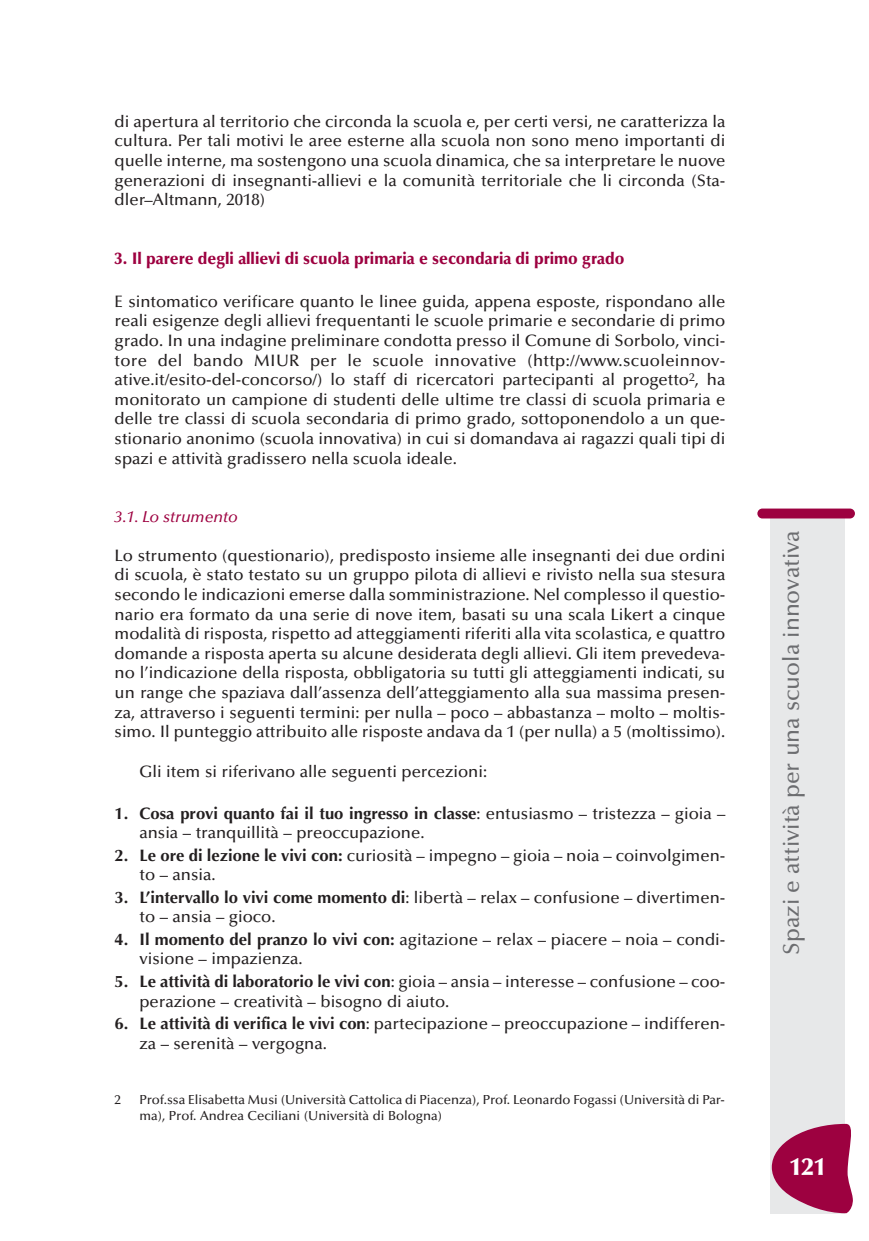
<style>
.page{position:relative;width:869px;height:1241px;background:#fff}
.page>*{position:absolute;margin:0;border:0;box-sizing:border-box;transform-origin:0 0}
.t1{font:900 24.5px "Optima";color:#fff}
.t2{font:500 22.75px "Optima";color:#6c6d70}
.t3{font:500 16.62px/19.6px "Optima";color:#231f20}
.t4{font:900 16.62px "Optima";color:#9d0140;scale:.95 1}
.t5{font:italic 500 15.75px "Optima";color:#9d0140}
.t6{font:500 13.12px/16.1px "Optima";color:#231f20}
.s1{font-weight:700}
</style>
<div class="page">
<div style="left:770px;top:516px;width:74px;height:697px;background:#e7e8e9"></div>
<div style="left:757px;top:508px;width:97px;height:10px;background:#9d0140;border-radius:5px"></div>
<svg style="left:771px;top:1123px;width:82px;height:89px"></svg>
<p class="t3" style="left:115px;top:113px;width:612px;text-align:justify">di apertura al territorio che circonda la scuola e, per certi versi, ne caratterizza la cultura. Per tali motivi le aree esterne alla scuola non sono meno importanti di quelle interne, ma sostengono una scuola dinamica, che sa interpretare le nuove generazioni di insegnanti-allievi e la comunità territoriale che li circonda (Sta&shy;dler–Altmann, 2018)</p>
<p class="t4" style="left:115px;top:252px;width:538px">3. Il parere degli allievi di scuola primaria e secondaria di primo grado</p>
<p class="t3" style="left:115px;top:293px;width:612px;text-align:justify">E sintomatico verificare quanto le linee guida, appena esposte, rispondano alle reali esigenze degli allievi frequentanti le scuole primarie e secondarie di primo grado. In una indagine preliminare condotta presso il Comune di Sorbolo, vinci&shy;tore del bando MIUR per le scuole innovative (http://www.scuoleinnov&shy;ative.it/esito-del-concorso/) lo staff di ricercatori partecipanti al progetto<sup>2</sup>, ha monitorato un campione di studenti delle ultime tre classi di scuola primaria e delle tre classi di scuola secondaria di primo grado, sottoponendolo a un que&shy;stionario anonimo (scuola innovativa) in cui si domandava ai ragazzi quali tipi di spazi e attività gradissero nella scuola ideale.</p>
<p class="t5" style="left:115px;top:510px;width:124px">3.1. Lo strumento</p>
<p class="t3" style="left:115px;top:547px;width:612px;text-align:justify">Lo strumento (questionario), predisposto insieme alle insegnanti dei due ordini di scuola, è stato testato su un gruppo pilota di allievi e rivisto nella sua stesura secondo le indicazioni emerse dalla somministrazione. Nel complesso il questio&shy;nario era formato da una serie di nove item, basati su una scala Likert a cinque modalità di risposta, rispetto ad atteggiamenti riferiti alla vita scolastica, e quattro domande a risposta aperta su alcune desiderata degli allievi. Gli item prevedeva&shy;no l’indicazione della risposta, obbligatoria su tutti gli atteggiamenti indicati, su un range che spaziava dall’assenza dell’atteggiamento alla sua massima presen&shy;za, attraverso i seguenti termini: per nulla – poco – abbastanza – molto – moltis&shy;simo. Il punteggio attribuito alle risposte andava da 1 (per nulla) a 5 (moltissimo).</p>
<p class="t3" style="left:139px;top:762px;width:349px">Gli item si riferivano alle seguenti percezioni:</p>
<p class="t3" style="left:139px;top:804px;width:587px;text-indent:-25px"><span class="s1">1. Cosa provi quanto fai il tuo ingresso in classe</span>: entusiasmo – tristezza – gioia – ansia – tranquillità – preoccupazione.</p>
<p class="t3" style="left:139px;top:846px;width:587px;text-indent:-25px"><span class="s1">2. Le ore di lezione le vivi con:</span> curiosità – impegno – gioia – noia – coinvolgimen&shy;to – ansia.</p>
<p class="t3" style="left:139px;top:888px;width:587px;text-indent:-25px"><span class="s1">3. L’intervallo lo vivi come momento di</span>: libertà – relax – confusione – divertimen&shy;to – ansia – gioco.</p>
<p class="t3" style="left:139px;top:930px;width:587px;text-indent:-25px"><span class="s1">4. Il momento del pranzo lo vivi con:</span> agitazione – relax – piacere – noia – condi&shy;visione – impazienza.</p>
<p class="t3" style="left:139px;top:972px;width:587px;text-indent:-25px"><span class="s1">5. Le attività di laboratorio le vivi con</span>: gioia – ansia – interesse – confusione – coo&shy;perazione – creatività – bisogno di aiuto.</p>
<p class="t3" style="left:139px;top:1015px;width:587px;text-indent:-25px"><span class="s1">6. Le attività di verifica le vivi con</span>: partecipazione – preoccupazione – indifferen&shy;za – serenità – vergogna.</p>
<p class="t6" style="left:115px;top:1092px;width:8px">2</p>
<p class="t6" style="left:139px;top:1092px;width:586px">Prof.ssa Elisabetta Musi (Università Cattolica di Piacenza), Prof. Leonardo Fogassi (Università di Par&shy;ma), Prof. Andrea Ceciliani (Università di Bologna)</p>
<h2 class="t2" style="left:782px;top:954px;width:426px;rotate:-90deg">Spazi e attività per una scuola innovativa</h2>
<h1 class="t1" style="left:789px;top:1156px;width:38px">121</h1>
</div>
